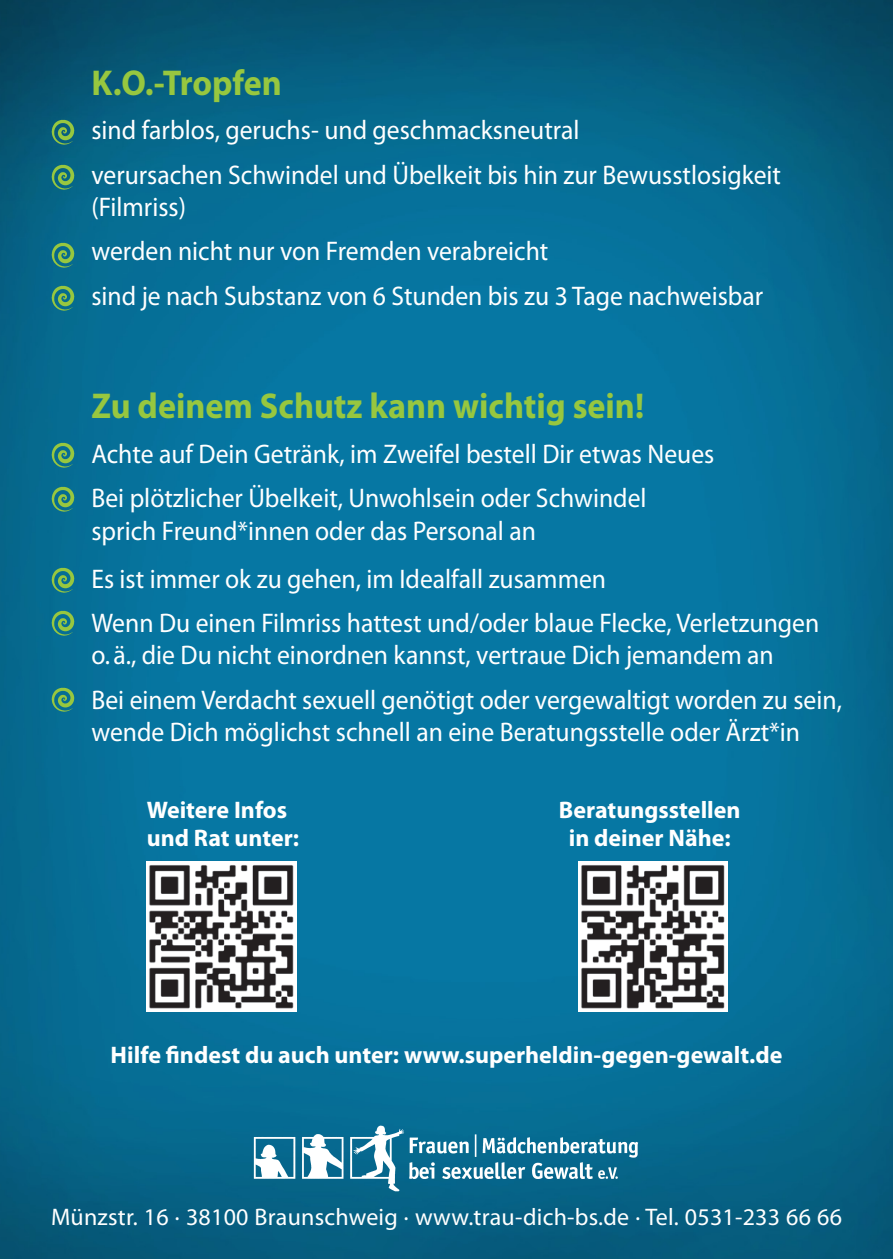
<style>
.page{position:relative;width:893px;height:1259px;background:#fff}
.page>*{position:absolute;margin:0;border:0;box-sizing:border-box;transform-origin:0 0}
.t1{font:700 36px "Myriad Pro";color:#97c73f;scale:.95 1}
.t2{font:27px/32.4px "Myriad Pro";color:#fff;scale:.95 1}
.t3{font:700 24px/28.8px "Myriad Pro";color:#fff;text-align:center}
.t4{font:24px "Myriad Pro";letter-spacing:.01em;color:#fff}
</style>
<div class="page">
<img style="left:0;top:0;width:893px;height:1259px">
<img style="left:51px;top:119px;width:26px;height:25px">
<img style="left:51px;top:164px;width:26px;height:26px">
<img style="left:51px;top:241px;width:26px;height:26px">
<img style="left:51px;top:285px;width:26px;height:25px">
<img style="left:237px;top:1110px;width:419px;height:95px">
<img style="left:51px;top:441px;width:26px;height:26px">
<img style="left:51px;top:486px;width:26px;height:25px">
<img style="left:51px;top:609px;width:26px;height:26px">
<img style="left:51px;top:686px;width:26px;height:26px">
<img style="left:51px;top:567px;width:26px;height:26px">
<img style="left:147px;top:861px;width:149px;height:150px">
<img style="left:578px;top:861px;width:150px;height:150px">
<p class="t1" style="left:91px;top:59px;width:202px">K.O.-Tropfen</p>
<p class="t2" style="left:91px;top:114px;width:515px">sind farblos, geruchs- und geschmacksneutral</p>
<p class="t2" style="left:91px;top:158px;width:727px">verursachen Schwindel und Übelkeit bis hin zur Bewusstlosigkeit (Filmriss)</p>
<p class="t2" style="left:91px;top:235px;width:482px">werden nicht nur von Fremden verabreicht</p>
<p class="t2" style="left:91px;top:279px;width:709px">sind je nach Substanz von 6 Stunden bis zu 3 Tage nachweisbar</p>
<p class="t1" style="left:91px;top:383px;width:583px">Zu deinem Schutz kann wichtig sein!</p>
<p class="t2" style="left:91px;top:437px;width:657px">Achte auf Dein Getränk, im Zweifel bestell Dir etwas Neues</p>
<p class="t2" style="left:91px;top:481px;width:586px">Bei plötzlicher Übelkeit, Unwohlsein oder Schwindel sprich Freund*innen oder das Personal an</p>
<p class="t2" style="left:91px;top:562px;width:543px">Es ist immer ok zu gehen, im Idealfall zusammen</p>
<p class="t2" style="left:91px;top:606px;width:768px">Wenn Du einen Filmriss hattest und/oder blaue Flecke, Verletzungen o. ä., die Du nicht einordnen kannst, vertraue Dich jemandem an</p>
<p class="t2" style="left:91px;top:683px;width:792px">Bei einem Verdacht sexuell genötigt oder vergewaltigt worden zu sein, wende Dich möglichst schnell an eine Beratungsstelle oder Ärzt*in</p>
<p class="t3" style="left:147px;top:794px;width:142px">Weitere Infos</p>
<p class="t3" style="left:147px;top:823px;width:154px">und Rat unter:</p>
<p class="t3" style="left:559px;top:794px;width:183px">Beratungsstellen in deiner Nähe:</p>
<p class="t3" style="left:111px;top:1040px;width:673px">Hilfe findest du auch unter: www.superheldin-gegen-gewalt.de</p>
<p class="t4" style="left:51px;top:1202px;width:792px">Münzstr. 16 · 38100 Braunschweig · www.trau-dich-bs.de · Tel. 0531-233 66 66</p>
</div>
